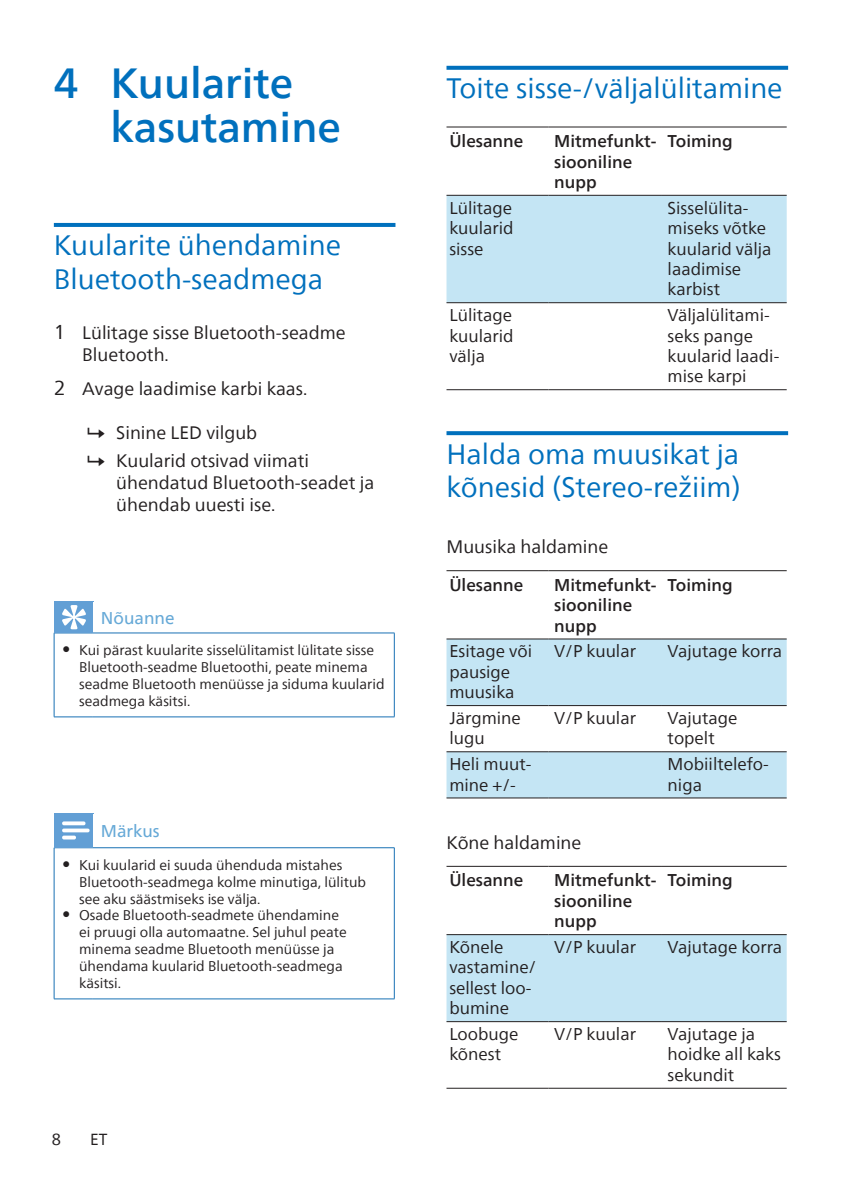
<style>
.page{position:relative;width:842px;height:1191px;background:#fff}
.page>*{position:absolute;margin:0;border:0;box-sizing:border-box;transform-origin:0 0}
.t1{font:500 42px/44px "Neue Frutiger World";color:#0070bd}
.heading2{font:28px/33.6px "Neue Frutiger World";color:#0070bd}
.Body_Text__0{font:18px/22px "Neue Frutiger World";color:#231f20}
.Body_Text{font:17px/20.4px "Neue Frutiger World";color:#231f20}
.Body_Text-2{font:500 17px/20.4px "Neue Frutiger World";color:#231f20}
.notes-caption-paragr{font:17px "Neue Frutiger World";color:#66a9d7}
.t2{font:16px "Neue Frutiger World";color:#231f20}
.t3{font:14px/16.8px "Neue Frutiger World";color:#231f20}
.s1{font-size:20px}
.s2{font-weight:300;font-size:17px}
</style>
<div class="page">
<svg style="left:54px;top:223px;width:341px;height:4px"></svg>
<hr style="left:394px;top:633px;width:1px;height:83px;background:#1971b4">
<hr style="left:54px;top:633px;width:1px;height:83px;background:#1971b4">
<hr style="left:54px;top:716px;width:39px;height:1px;background:#1971b4">
<hr style="left:93px;top:716px;width:302px;height:1px;background:#1971b4">
<hr style="left:93px;top:632px;width:302px;height:1px;background:#1971b4">
<hr style="left:54px;top:632px;width:39px;height:1px;background:#1971b4">
<div style="left:54px;top:601px;width:39px;height:31px;background:#629fd5"></div>
<hr style="left:93px;top:602px;width:1px;height:30px;background:#629fd5">
<svg style="left:62px;top:605px;width:24px;height:24px"></svg>
<hr style="left:394px;top:848px;width:1px;height:150px;background:#1971b4">
<hr style="left:54px;top:848px;width:1px;height:150px;background:#1971b4">
<hr style="left:54px;top:998px;width:39px;height:1px;background:#1971b4">
<hr style="left:93px;top:998px;width:302px;height:1px;background:#1971b4">
<hr style="left:93px;top:847px;width:302px;height:1px;background:#1971b4">
<hr style="left:54px;top:847px;width:39px;height:1px;background:#1971b4">
<div style="left:54px;top:813px;width:39px;height:34px;background:#629fd5"></div>
<hr style="left:93px;top:813px;width:1px;height:34px;background:#629fd5">
<svg style="left:62px;top:821px;width:28px;height:18px"></svg>
<svg style="left:446px;top:66px;width:342px;height:4px"></svg>
<svg style="left:446px;top:431px;width:342px;height:4px"></svg>
<div style="left:446px;top:196px;width:341px;height:106px;background:#c4e5f4"></div>
<hr style="left:446px;top:126px;width:103px;height:1px;background:#231f20">
<hr style="left:549px;top:126px;width:113px;height:1px;background:#231f20">
<hr style="left:662px;top:126px;width:125px;height:1px;background:#231f20">
<hr style="left:446px;top:195px;width:103px;height:1px;background:#231f20">
<hr style="left:549px;top:195px;width:113px;height:1px;background:#231f20">
<hr style="left:662px;top:195px;width:125px;height:1px;background:#231f20">
<hr style="left:446px;top:302px;width:103px;height:1px;background:#231f20">
<hr style="left:549px;top:302px;width:113px;height:1px;background:#231f20">
<hr style="left:662px;top:302px;width:125px;height:1px;background:#231f20">
<hr style="left:446px;top:389px;width:103px;height:1px;background:#231f20">
<hr style="left:549px;top:389px;width:113px;height:1px;background:#231f20">
<hr style="left:662px;top:389px;width:125px;height:1px;background:#231f20">
<svg style="left:446px;top:639px;width:341px;height:158px;fill:#c4e5f4"></svg>
<hr style="left:446px;top:570px;width:103px;height:1px;background:#231f20">
<hr style="left:549px;top:570px;width:113px;height:1px;background:#231f20">
<hr style="left:662px;top:570px;width:125px;height:1px;background:#231f20">
<hr style="left:446px;top:638px;width:103px;height:1px;background:#231f20">
<hr style="left:549px;top:638px;width:113px;height:1px;background:#231f20">
<hr style="left:662px;top:638px;width:125px;height:1px;background:#231f20">
<hr style="left:446px;top:705px;width:103px;height:1px;background:#231f20">
<hr style="left:549px;top:705px;width:113px;height:1px;background:#231f20">
<hr style="left:662px;top:705px;width:125px;height:1px;background:#231f20">
<hr style="left:446px;top:751px;width:103px;height:1px;background:#231f20">
<hr style="left:549px;top:751px;width:113px;height:1px;background:#231f20">
<hr style="left:662px;top:751px;width:125px;height:1px;background:#231f20">
<hr style="left:446px;top:797px;width:103px;height:1px;background:#231f20">
<hr style="left:549px;top:797px;width:113px;height:1px;background:#231f20">
<hr style="left:662px;top:797px;width:125px;height:1px;background:#231f20">
<div style="left:446px;top:935px;width:341px;height:86px;background:#c4e5f4"></div>
<hr style="left:446px;top:866px;width:103px;height:1px;background:#231f20">
<hr style="left:549px;top:866px;width:113px;height:1px;background:#231f20">
<hr style="left:662px;top:866px;width:125px;height:1px;background:#231f20">
<hr style="left:446px;top:934px;width:103px;height:1px;background:#231f20">
<hr style="left:549px;top:934px;width:113px;height:1px;background:#231f20">
<hr style="left:662px;top:934px;width:125px;height:1px;background:#231f20">
<hr style="left:446px;top:1021px;width:103px;height:1px;background:#231f20">
<hr style="left:549px;top:1021px;width:113px;height:1px;background:#231f20">
<hr style="left:662px;top:1021px;width:125px;height:1px;background:#231f20">
<hr style="left:446px;top:1087px;width:103px;height:1px;background:#231f20">
<hr style="left:549px;top:1087px;width:113px;height:1px;background:#231f20">
<hr style="left:662px;top:1087px;width:125px;height:1px;background:#231f20">
<p class="t1" style="left:111px;top:62px;width:232px;text-indent:-57px">4 Kuularite kasutamine</p>
<p class="heading2" style="left:54px;top:229px;width:289px">Kuularite ühendamine<br>Bluetooth-seadmega</p>
<p class="Body_Text__0" style="left:82px;top:322px;width:265px;text-indent:-28px"><span class="s1">1</span> Lülitage sisse Bluetooth-seadme<br>Bluetooth.</p>
<p class="Body_Text__0" style="left:54px;top:377px;width:255px"><span class="s1">2</span> Avage laadimise karbi kaas.</p>
<p class="Body_Text__0" style="left:116px;top:422px;width:143px">Sinine LED vilgub</p>
<p class="Body_Text__0" style="left:116px;top:450px;width:260px">Kuularid otsivad viimati ühendatud Bluetooth-seadet ja ühendab uuesti ise.</p>
<p class="notes-caption-paragr" style="left:101px;top:605px;width:75px">Nõuanne</p>
<p class="t3" style="left:79px;top:642px;width:307px;text-indent:-17px"><span class="s2">•</span> Kui pärast kuularite sisselülitamist lülitate sisse Bluetooth-seadme Bluetoothi, peate minema seadme Bluetooth menüüsse ja siduma kuularid seadmega käsitsi.</p>
<p class="notes-caption-paragr" style="left:101px;top:818px;width:60px">Märkus</p>
<p class="t3" style="left:79px;top:857px;width:288px;text-indent:-17px"><span class="s2">•</span> Kui kuularid ei suuda ühenduda mistahes<br>Bluetooth-seadmega kolme minutiga, lülitub see aku säästmiseks ise välja.</p>
<p class="t3" style="left:79px;top:907px;width:269px;text-indent:-17px"><span class="s2">•</span> Osade Bluetooth-seadmete ühendamine ei pruugi olla automaatne. Sel juhul peate minema seadme Bluetooth menüüsse ja ühendama kuularid Bluetooth-seadmega käsitsi.</p>
<p class="t2" style="left:52px;top:1127px;width:11px">8</p>
<p class="t2" style="left:90px;top:1127px;width:19px">ET</p>
<p class="heading2" style="left:446px;top:72px;width:338px">Toite sisse-/väljalülitamine</p>
<p class="Body_Text-2" style="left:449px;top:131px;width:75px">Ülesanne</p>
<p class="Body_Text-2" style="left:554px;top:131px;width:104px">Mitmefunkt&shy;siooniline nupp</p>
<p class="Body_Text-2" style="left:668px;top:131px;width:67px">Toiming</p>
<p class="Body_Text" style="left:449px;top:198px;width:66px;text-align:justify">Lülitage kuularid sisse</p>
<p class="Body_Text" style="left:668px;top:198px;width:105px">Sisselülita&shy;miseks võtke kuularid välja laadimise karbist</p>
<p class="Body_Text" style="left:449px;top:305px;width:66px;text-align:justify">Lülitage kuularid välja</p>
<p class="Body_Text" style="left:668px;top:305px;width:113px">Väljalülitami&shy;seks pange kuularid laadi&shy;mise karpi</p>
<p class="heading2" style="left:446px;top:437px;width:296px">Halda oma muusikat ja kõnesid (Stereo-režiim)</p>
<p class="Body_Text__0" style="left:446px;top:536px;width:163px">Muusika haldamine</p>
<p class="Body_Text-2" style="left:449px;top:574px;width:75px">Ülesanne</p>
<p class="Body_Text-2" style="left:554px;top:574px;width:104px">Mitmefunkt&shy;siooniline nupp</p>
<p class="Body_Text-2" style="left:668px;top:574px;width:67px">Toiming</p>
<p class="Body_Text" style="left:449px;top:641px;width:84px">Esitage või pausige muusika</p>
<p class="Body_Text" style="left:554px;top:641px;width:83px">V/P kuular</p>
<p class="Body_Text" style="left:668px;top:641px;width:116px">Vajutage korra</p>
<p class="Body_Text" style="left:449px;top:708px;width:73px">Järgmine lugu</p>
<p class="Body_Text" style="left:554px;top:708px;width:83px">V/P kuular</p>
<p class="Body_Text" style="left:668px;top:708px;width:71px">Vajutage topelt</p>
<p class="Body_Text" style="left:449px;top:754px;width:84px">Heli muut&shy;mine +/-</p>
<p class="Body_Text" style="left:668px;top:754px;width:103px">Mobiiltelefo&shy;niga</p>
<p class="Body_Text__0" style="left:446px;top:831px;width:136px">Kõne haldamine</p>
<p class="Body_Text-2" style="left:449px;top:870px;width:75px">Ülesanne</p>
<p class="Body_Text-2" style="left:554px;top:870px;width:104px">Mitmefunkt&shy;siooniline nupp</p>
<p class="Body_Text-2" style="left:668px;top:870px;width:67px">Toiming</p>
<p class="Body_Text" style="left:449px;top:937px;width:89px">Kõnele vastamine/ sellest loo&shy;bumine</p>
<p class="Body_Text" style="left:554px;top:937px;width:83px">V/P kuular</p>
<p class="Body_Text" style="left:668px;top:937px;width:116px">Vajutage korra</p>
<p class="Body_Text" style="left:449px;top:1024px;width:71px">Loobuge kõnest</p>
<p class="Body_Text" style="left:554px;top:1024px;width:83px">V/P kuular</p>
<p class="Body_Text" style="left:668px;top:1024px;width:115px">Vajutage ja hoidke all kaks sekundit</p>
</div>
